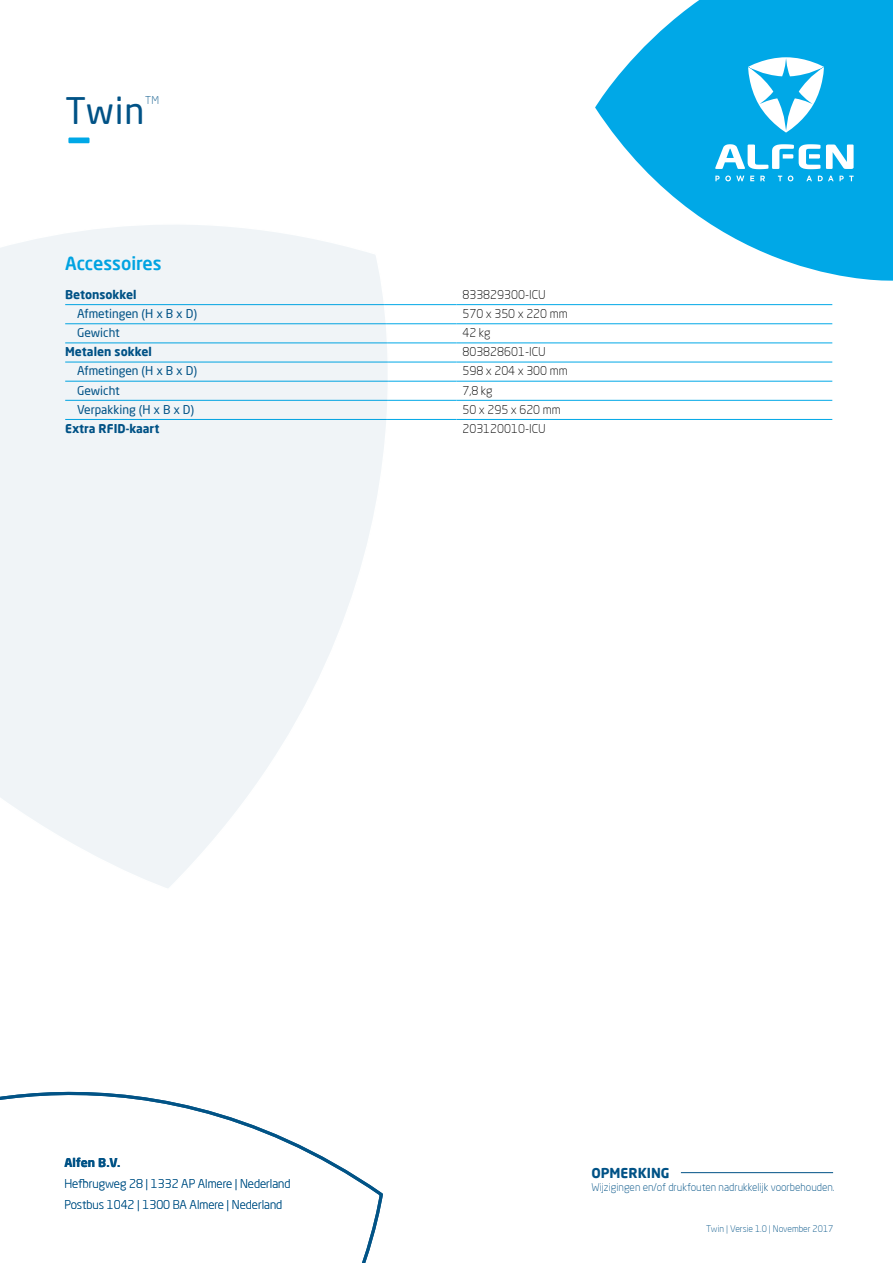
<style>
.page{position:relative;width:893px;height:1263px;background:#fff}
.page>*{position:absolute;margin:0;border:0;box-sizing:border-box;transform-origin:0 0}
.t1{font:77.55px "Neo Sans Pro";color:#00a8e7;scale:.8 1}
.t2{font:35.85px "Neo Sans Pro";color:#005286}
.t3{font:500 18px "Neo Sans Pro";color:#00a8e7}
.t4{font:700 13.5px "Neo Sans Pro";color:#005286}
.t5{font:300 12px "Neo Sans Pro";color:#000}
.t6{font:300 12px/21px "Neo Sans Pro";color:#005286}
.t7{font:12px "Neo Sans Pro";color:#005286}
.t8{font:700 12px "Neo Sans Pro";color:#005286}
.t9{font:300 10.5px "Neo Sans Pro";color:#005286}
.t10{font:300 9px "Neo Sans Pro";color:#005286}
</style>
<div class="page">
<hr style="left:456px;top:323px;width:376px;height:1px;background:#00a8e7">
<hr style="left:456px;top:342px;width:376px;height:1px;background:#00a8e7">
<hr style="left:456px;top:362px;width:376px;height:1px;background:#00a8e7">
<hr style="left:456px;top:381px;width:376px;height:1px;background:#00a8e7">
<hr style="left:456px;top:400px;width:376px;height:1px;background:#00a8e7">
<hr style="left:456px;top:419px;width:376px;height:1px;background:#00a8e7">
<hr style="left:456px;top:304px;width:376px;height:1px;background:#00a8e7">
<svg style="left:595px;top:0;width:298px;height:281px;fill:#00a8e7"></svg>
<svg style="left:826px;top:145px;width:28px;height:24px"></svg>
<svg style="left:715px;top:144px;width:105px;height:25px"></svg>
<svg style="left:715px;top:176px;width:29px;height:5px"></svg>
<svg style="left:750px;top:176px;width:4px;height:5px"></svg>
<svg style="left:760px;top:176px;width:5px;height:5px"></svg>
<svg style="left:778px;top:176px;width:4px;height:5px"></svg>
<svg style="left:788px;top:176px;width:5px;height:5px"></svg>
<svg style="left:806px;top:176px;width:6px;height:5px"></svg>
<svg style="left:818px;top:176px;width:36px;height:5px"></svg>
<svg style="left:748px;top:57px;width:76px;height:76px"></svg>
<svg style="left:0;top:1091px;width:383px;height:172px"></svg>
<hr style="left:681px;top:1172px;width:152px;height:1px;background:#005286">
<svg style="left:0;top:225px;width:465px;height:663px"></svg>
<h2 class="t2" style="left:65px;top:89px;width:81px">Twin</h2>
<p class="t9" style="left:145px;top:94px;width:15px">TM</p>
<h1 class="t1" style="left:69px;top:86px;width:26px">–</h1>
<h3 class="t3" style="left:65px;top:252px;width:98px">Accessoires</h3>
<p class="t8" style="left:65px;top:287px;width:73px">Betonsokkel</p>
<p class="t5" style="left:462px;top:287px;width:85px">833829300-ICU</p>
<p class="t7" style="left:77px;top:306px;width:122px">Afmetingen (H x B x D)</p>
<p class="t5" style="left:462px;top:306px;width:107px">570 x 350 x 220 mm</p>
<p class="t7" style="left:77px;top:325px;width:44px">Gewicht</p>
<p class="t5" style="left:462px;top:325px;width:30px">42 kg</p>
<p class="t8" style="left:65px;top:344px;width:88px">Metalen sokkel</p>
<p class="t5" style="left:462px;top:345px;width:85px">803828601-ICU</p>
<p class="t7" style="left:77px;top:364px;width:122px">Afmetingen (H x B x D)</p>
<p class="t5" style="left:462px;top:364px;width:107px">598 x 204 x 300 mm</p>
<p class="t7" style="left:77px;top:383px;width:44px">Gewicht</p>
<p class="t5" style="left:462px;top:383px;width:32px">7,8 kg</p>
<p class="t7" style="left:77px;top:402px;width:119px">Verpakking (H x B x D)</p>
<p class="t5" style="left:462px;top:402px;width:100px">50 x 295 x 620 mm</p>
<p class="t8" style="left:65px;top:421px;width:96px">Extra RFID-kaart</p>
<p class="t5" style="left:462px;top:421px;width:85px">203120010-ICU</p>
<p class="t8" style="left:64px;top:1155px;width:58px">Alfen B.V.</p>
<p class="t6" style="left:64px;top:1173px;width:228px">Hefbrugweg 28 | 1332 AP Almere | Nederland<br>Postbus 1042 | 1300 BA Almere | Nederland</p>
<p class="t4" style="left:591px;top:1164px;width:80px">OPMERKING</p>
<p class="t9" style="left:591px;top:1181px;width:245px">Wijzigingen en/of drukfouten nadrukkelijk voorbehouden.</p>
<p class="t10" style="left:706px;top:1223px;width:129px">Twin | Versie 1.0 | November 2017</p>
</div>
